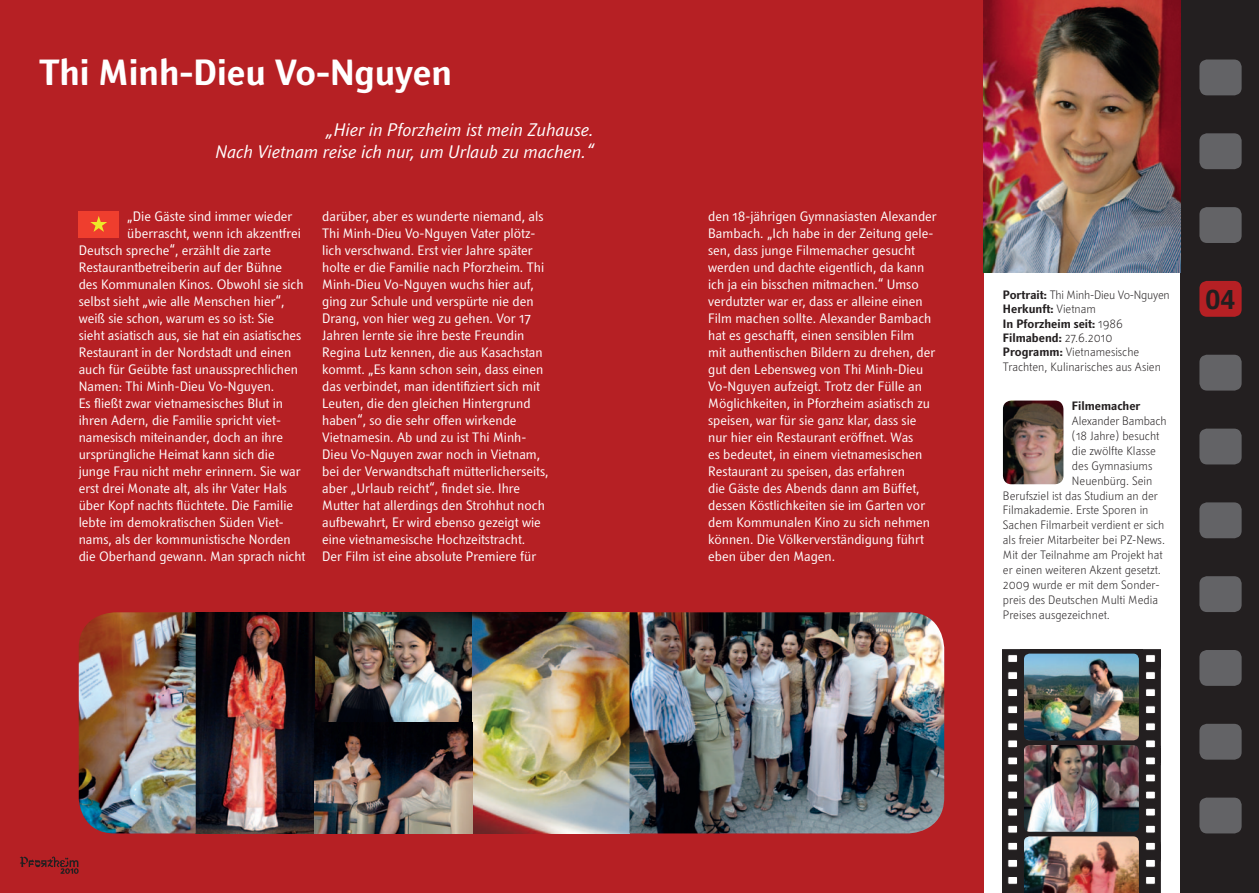
<style>
.page{position:relative;width:1259px;height:893px;background:#fff}
.page>*{position:absolute;margin:0;border:0;box-sizing:border-box;transform-origin:0 0}
.t1{font:700 36px "Textra LT";color:#fff}
.t2{font:700 27px "Helvetica";color:#231f20}
.t3{font:italic 18px/21.6px "Textra LT";color:#fff;text-align:right}
.t4{font:13.5px/17px "Textra LT";color:#fff}
.t5{font:300 12px/14.4px "Textra LT";color:#231f20}
.t6{font:700 12px "Textra LT";color:#231f20}
.s1{font-weight:700}
</style>
<div class="page">
<div style="left:1180px;top:0;width:79px;height:893px;background:#231f20"></div>
<div style="left:1199px;top:60px;width:42px;height:35px;background:#636366;border-radius:8px"></div>
<div style="left:1199px;top:502px;width:42px;height:36px;background:#636366;border-radius:8px"></div>
<div style="left:1199px;top:724px;width:42px;height:36px;background:#636366;border-radius:8px"></div>
<div style="left:1199px;top:429px;width:42px;height:35px;background:#636366;border-radius:8px"></div>
<div style="left:1199px;top:650px;width:42px;height:36px;background:#636366;border-radius:8px"></div>
<div style="left:1199px;top:576px;width:42px;height:36px;background:#636366;border-radius:8px"></div>
<div style="left:1199px;top:798px;width:42px;height:35px;background:#636366;border-radius:8px"></div>
<div style="left:1199px;top:281px;width:42px;height:36px;background:#b62024;border-radius:8px"></div>
<div style="left:1199px;top:207px;width:42px;height:36px;background:#636366;border-radius:8px"></div>
<div style="left:1199px;top:133px;width:42px;height:36px;background:#636366;border-radius:8px"></div>
<div style="left:1199px;top:355px;width:42px;height:36px;background:#636366;border-radius:8px"></div>
<div style="left:0;top:0;width:983px;height:893px;background:#b62024"></div>
<img style="left:983px;top:0;width:197px;height:272px">
<svg style="left:1003px;top:650px;width:17px;height:243px"></svg>
<svg style="left:1142px;top:650px;width:18px;height:243px;background:#4d494a"></svg>
<div style="left:1020px;top:650px;width:122px;height:243px;background:#231f20"></div>
<img style="left:1024px;top:654px;width:115px;height:86px">
<img style="left:1024px;top:745px;width:115px;height:87px">
<img style="left:1024px;top:836px;width:115px;height:57px">
<img style="left:1003px;top:401px;width:60px;height:83px">
<img style="left:79px;top:612px;width:865px;height:221px">
<div style="left:79px;top:211px;width:40px;height:27px;background:#ef3e2e"></div>
<svg style="left:90px;top:216px;width:17px;height:16px"></svg>
<svg style="left:20px;top:856px;width:59px;height:18px"></svg>
<h1 class="t1" style="left:39px;top:49px;width:414px">Thi Minh-Dieu Vo-Nguyen</h1>
<h3 class="t3" style="left:216px;top:119px;width:380px">„Hier in Pforzheim ist mein Zuhause.<br>Nach Vietnam reise ich nur, um Urlaub zu machen.“</h3>
<p class="t4" style="left:127px;top:208px;width:167px">„Die Gäste sind immer wieder</p>
<p class="t4" style="left:127px;top:225px;width:175px">überrascht, wenn ich akzentfrei</p>
<p class="t4" style="left:79px;top:242px;width:194px">Deutsch spreche“, erzählt die zarte</p>
<p class="t4" style="left:79px;top:259px;width:205px">Restaurantbetreiberin auf der Bühne</p>
<p class="t4" style="left:79px;top:276px;width:226px">des Kommunalen Kinos. Obwohl sie sich</p>
<p class="t4" style="left:79px;top:293px;width:207px">selbst sieht „wie alle Menschen hier“,</p>
<p class="t4" style="left:79px;top:310px;width:197px">weiß sie schon, warum es so ist: Sie</p>
<p class="t4" style="left:79px;top:327px;width:224px">sieht asiatisch aus, sie hat ein asiatisches</p>
<p class="t4" style="left:79px;top:344px;width:214px">Restaurant in der Nordstadt und einen</p>
<p class="t4" style="left:79px;top:361px;width:221px">auch für Geübte fast unaussprechlichen</p>
<p class="t4" style="left:79px;top:378px;width:197px">Namen: Thi Minh-Dieu Vo-Nguyen.</p>
<p class="t4" style="left:79px;top:395px;width:206px">Es fließt zwar vietnamesisches Blut in</p>
<p class="t4" style="left:79px;top:412px;width:204px">ihren Adern, die Familie spricht viet-</p>
<p class="t4" style="left:79px;top:429px;width:206px">namesisch miteinander, doch an ihre</p>
<p class="t4" style="left:79px;top:446px;width:197px">ursprüngliche Heimat kann sich die</p>
<p class="t4" style="left:79px;top:463px;width:223px">junge Frau nicht mehr erinnern. Sie war</p>
<p class="t4" style="left:79px;top:480px;width:210px">erst drei Monate alt, als ihr Vater Hals</p>
<p class="t4" style="left:79px;top:497px;width:216px">über Kopf nachts flüchtete. Die Familie</p>
<p class="t4" style="left:79px;top:514px;width:207px">lebte im demokratischen Süden Viet-</p>
<p class="t4" style="left:79px;top:531px;width:214px">nams, als der kommunistische Norden</p>
<p class="t4" style="left:79px;top:548px;width:228px">die Oberhand gewann. Man sprach nicht</p>
<p class="t4" style="left:322px;top:208px;width:228px">darüber, aber es wunderte niemand, als Thi Minh-Dieu Vo-Nguyen Vater plötz&shy;lich verschwand. Erst vier Jahre später holte er die Familie nach Pforzheim. Thi Minh-Dieu Vo-Nguyen wuchs hier auf, ging zur Schule und verspürte nie den Drang, von hier weg zu gehen. Vor 17<br>Jahren lernte sie ihre beste Freundin Regina Lutz kennen, die aus Kasachstan kommt. „Es kann schon sein, dass einen das verbindet, man identifiziert sich mit Leuten, die den gleichen Hintergrund haben“, so die sehr offen wirkende Vietnamesin. Ab und zu ist Thi Minh-Dieu Vo-Nguyen zwar noch in Vietnam, bei der Verwandtschaft mütterlicherseits, aber „Urlaub reicht“, findet sie. Ihre Mutter hat allerdings den Strohhut noch aufbewahrt, Er wird ebenso gezeigt wie eine vietnamesische Hochzeitstracht.<br>Der Film ist eine absolute Premiere für</p>
<p class="t4" style="left:708px;top:208px;width:230px">den 18-jährigen Gymnasiasten Alexander Bambach. „Ich habe in der Zeitung gele&shy;sen, dass junge Filmemacher gesucht werden und dachte eigentlich, da kann ich ja ein bisschen mitmachen.“ Umso verdutzter war er, dass er alleine einen Film machen sollte. Alexander Bambach hat es geschafft, einen sensiblen Film<br>mit authentischen Bildern zu drehen, der gut den Lebensweg von Thi Minh-Dieu Vo-Nguyen aufzeigt. Trotz der Fülle an Möglichkeiten, in Pforzheim asiatisch zu speisen, war für sie ganz klar, dass sie nur hier ein Restaurant eröffnet. Was<br>es bedeutet, in einem vietnamesischen Restaurant zu speisen, das erfahren<br>die Gäste des Abends dann am Büffet, dessen Köstlichkeiten sie im Garten vor dem Kommunalen Kino zu sich nehmen können. Die Völkerverständigung führt eben über den Magen.</p>
<p class="t5" style="left:1003px;top:287px;width:168px"><span class="s1">Portrait:</span> Thi Minh-Dieu Vo-Nguyen<br><span class="s1">Herkunft:</span> Vietnam<br><span class="s1">In Pforzheim seit:</span> 1986<br><span class="s1">Filmabend:</span> 27.6.2010<br><span class="s1">Programm:</span> Vietnamesische<br>Trachten, Kulinarisches aus Asien</p>
<p class="t6" style="left:1072px;top:398px;width:70px">Filmemacher</p>
<p class="t5" style="left:1072px;top:413px;width:96px">Alexander Bambach</p>
<p class="t5" style="left:1072px;top:428px;width:89px">(18 Jahre) besucht</p>
<p class="t5" style="left:1072px;top:443px;width:85px">die zwölfte Klasse</p>
<p class="t5" style="left:1072px;top:458px;width:82px">des Gymnasiums</p>
<p class="t5" style="left:1072px;top:473px;width:82px">Neuenbürg. Sein</p>
<p class="t5" style="left:1003px;top:488px;width:156px">Berufsziel ist das Studium an der</p>
<p class="t5" style="left:1003px;top:503px;width:147px">Filmakademie. Erste Sporen in</p>
<p class="t5" style="left:1003px;top:518px;width:163px">Sachen Filmarbeit verdient er sich</p>
<p class="t5" style="left:1003px;top:532px;width:164px">als freier Mitarbeiter bei PZ-News.</p>
<p class="t5" style="left:1003px;top:547px;width:161px">Mit der Teilnahme am Projekt hat</p>
<p class="t5" style="left:1003px;top:562px;width:159px">er einen weiteren Akzent gesetzt.</p>
<p class="t5" style="left:1003px;top:577px;width:158px">2009 wurde er mit dem Sonder-</p>
<p class="t5" style="left:1003px;top:592px;width:157px">preis des Deutschen Multi Media</p>
<p class="t5" style="left:1003px;top:607px;width:108px">Preises ausgezeichnet.</p>
<h2 class="t2" style="left:1205px;top:278px;width:32px">04</h2>
</div>
